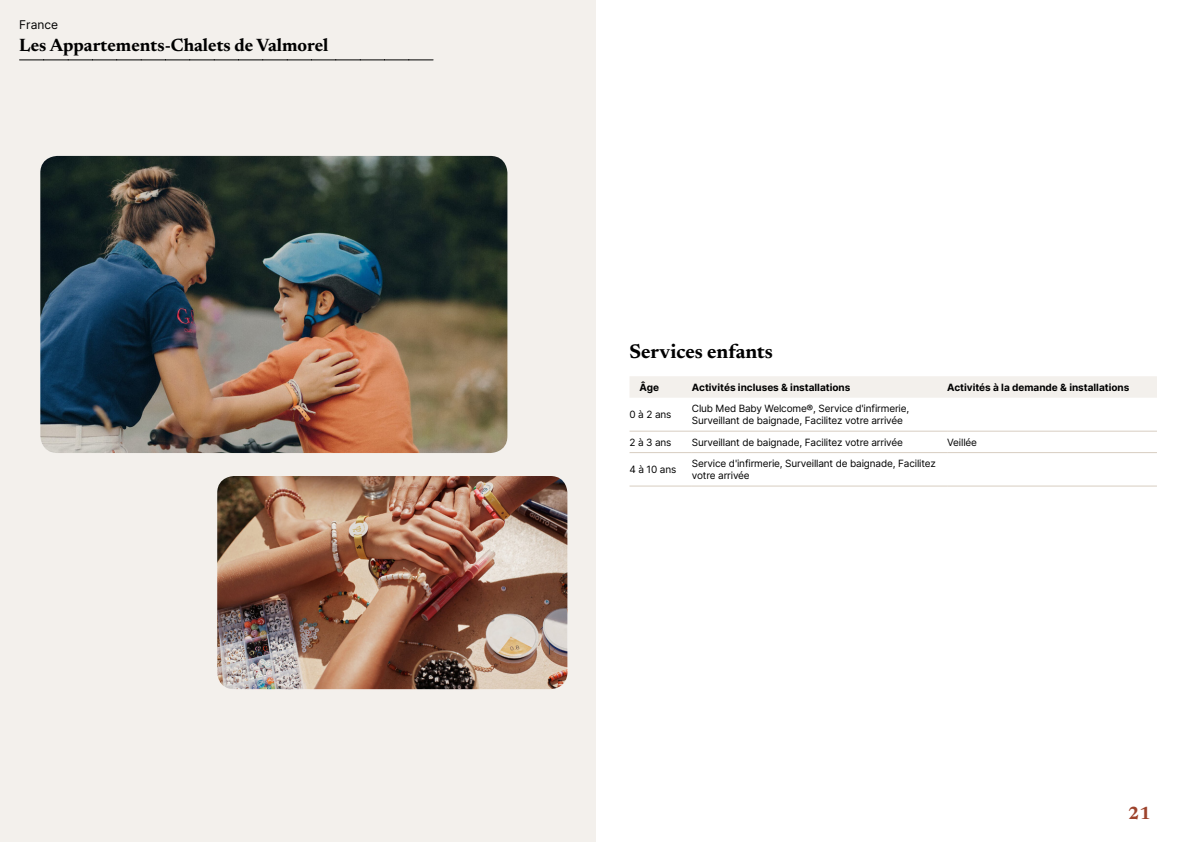
<style>
.page{position:relative;width:1191px;height:842px;background:#fff}
.page>*{position:absolute;margin:0;border:0;box-sizing:border-box;transform-origin:0 0}
.t1{font:700 20px "Newsreader 24 pt";color:#000}
.t2{font:700 18px "Newsreader 24 pt";color:#000}
.t3{font:700 18px "Newsreader 24 pt";color:#9d432c}
.t4{font:12px "Inter";color:#000}
.t5{font:10px/12px "Inter";letter-spacing:-.015em;color:#000}
.t6{font:700 10px "Inter";color:#000}
</style>
<div class="page">
<div style="left:0;top:0;width:595px;height:842px;background:#f3f0ec"></div>
<img style="left:40px;top:156px;width:467px;height:297px">
<img style="left:217px;top:476px;width:350px;height:213px">
<svg style="left:20px;top:60px;width:413px;height:1px"></svg>
<div style="left:630px;top:376px;width:527px;height:22px;background:#f3f0ec"></div>
<hr style="left:629px;top:431px;width:63px;height:1px;background:#d7cdc1">
<hr style="left:692px;top:431px;width:255px;height:1px;background:#d7cdc1">
<hr style="left:947px;top:431px;width:210px;height:1px;background:#d7cdc1">
<hr style="left:629px;top:452px;width:63px;height:1px;background:#d7cdc1">
<hr style="left:692px;top:452px;width:255px;height:1px;background:#d7cdc1">
<hr style="left:947px;top:452px;width:210px;height:1px;background:#d7cdc1">
<hr style="left:629px;top:485px;width:63px;height:1px;background:#d7cdc1">
<hr style="left:692px;top:485px;width:255px;height:1px;background:#d7cdc1">
<hr style="left:947px;top:485px;width:210px;height:1px;background:#d7cdc1">
<p class="t4" style="left:19px;top:15px;width:40px">France</p>
<h2 class="t2" style="left:19px;top:32px;width:311px">Les Appartements-Chalets de Valmorel</h2>
<h1 class="t1" style="left:629px;top:337px;width:145px">Services enfants</h1>
<p class="t6" style="left:639px;top:380px;width:21px">Âge</p>
<p class="t6" style="left:692px;top:380px;width:160px">Activités incluses &amp; installations</p>
<p class="t6" style="left:947px;top:380px;width:184px">Activités à la demande &amp; installations</p>
<p class="t5" style="left:629px;top:408px;width:43px">0 à 2 ans</p>
<p class="t5" style="left:692px;top:402px;width:219px">Club Med Baby Welcome®, Service d'infirmerie,<br>Surveillant de baignade, Facilitez votre arrivée</p>
<p class="t5" style="left:629px;top:436px;width:43px">2 à 3 ans</p>
<p class="t5" style="left:692px;top:436px;width:212px">Surveillant de baignade, Facilitez votre arrivée</p>
<p class="t5" style="left:947px;top:436px;width:31px">Veillée</p>
<p class="t5" style="left:629px;top:463px;width:48px">4 à 10 ans</p>
<p class="t5" style="left:692px;top:457px;width:245px">Service d'infirmerie, Surveillant de baignade, Facilitez votre arrivée</p>
<h2 class="t3" style="left:1128px;top:800px;width:24px">21</h2>
</div>
